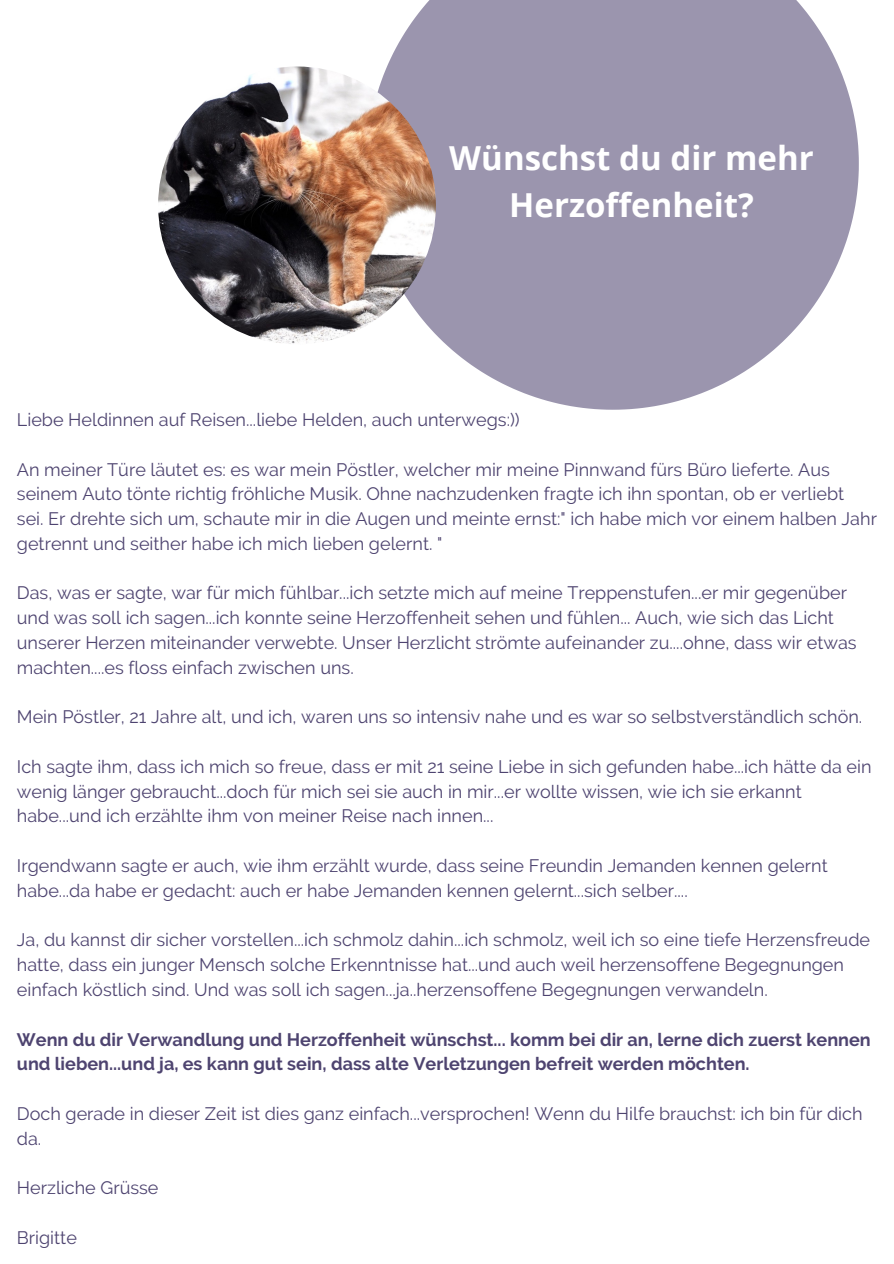
<style>
.page{position:relative;width:894px;height:1264px;background:#fff}
.page>*{position:absolute;margin:0;border:0;box-sizing:border-box;transform-origin:0 0}
.t1{font:700 33px/46.2px "Open Sans";color:#fff;text-align:center}
.t2{font:18px/24.8px "Raleway";color:#4e4470}
.t3{font:700 18px/24.8px "Raleway";color:#4e4470}
</style>
<div class="page">
<svg style="left:377px;top:0;width:481px;height:410px;background:#a9a4b9"></svg>
<img style="left:158px;top:66px;width:278px;height:278px;border-radius:50%">
<p class="t1" style="left:449px;top:134px;width:366px">Wünschst du dir mehr<br>Herzoffenheit?</p>
<p class="t2" style="left:17px;top:407px;width:504px">Liebe Heldinnen auf Reisen...liebe Helden, auch unterwegs:))</p>
<p class="t2" style="left:17px;top:457px;width:814px">An meiner Türe läutet es: es war mein Pöstler, welcher mir meine Pinnwand fürs Büro lieferte. Aus</p>
<p class="t2" style="left:17px;top:481px;width:828px">seinem Auto tönte richtig fröhliche Musik. Ohne nachzudenken fragte ich ihn spontan, ob er verliebt</p>
<p class="t2" style="left:17px;top:506px;width:861px">sei. Er drehte sich um, schaute mir in die Augen und meinte ernst:" ich habe mich vor einem halben Jahr getrennt und seither habe ich mich lieben gelernt. "</p>
<p class="t2" style="left:17px;top:580px;width:841px">Das, was er sagte, war für mich fühlbar...ich setzte mich auf meine Treppenstufen...er mir gegenüber und was soll ich sagen...ich konnte seine Herzoffenheit sehen und fühlen... Auch, wie sich das Licht unserer Herzen miteinander verwebte. Unser Herzlicht strömte aufeinander zu....ohne, dass wir etwas machten....es floss einfach zwischen uns.</p>
<p class="t2" style="left:17px;top:704px;width:846px">Mein Pöstler, 21 Jahre alt, und ich, waren uns so intensiv nahe und es war so selbstverständlich schön.</p>
<p class="t2" style="left:17px;top:754px;width:855px">Ich sagte ihm, dass ich mich so freue, dass er mit 21 seine Liebe in sich gefunden habe...ich hätte da ein wenig länger gebraucht...doch für mich sei sie auch in mir...er wollte wissen, wie ich sie erkannt habe...und ich erzählte ihm von meiner Reise nach innen...</p>
<p class="t2" style="left:17px;top:853px;width:812px">Irgendwann sagte er auch, wie ihm erzählt wurde, dass seine Freundin Jemanden kennen gelernt habe...da habe er gedacht: auch er habe Jemanden kennen gelernt...sich selber....</p>
<p class="t2" style="left:17px;top:927px;width:854px">Ja, du kannst dir sicher vorstellen...ich schmolz dahin...ich schmolz, weil ich so eine tiefe Herzensfreude hatte, dass ein junger Mensch solche Erkenntnisse hat...und auch weil herzensoffene Begegnungen einfach köstlich sind. Und was soll ich sagen...ja..herzensoffene Begegnungen verwandeln.</p>
<p class="t3" style="left:17px;top:1026px;width:855px">Wenn du dir Verwandlung und Herzoffenheit wünschst... komm bei dir an, lerne dich zuerst kennen und lieben...und ja, es kann gut sein, dass alte Verletzungen befreit werden möchten.</p>
<p class="t2" style="left:17px;top:1101px;width:847px">Doch gerade in dieser Zeit ist dies ganz einfach...versprochen! Wenn du Hilfe brauchst: ich bin für dich da.</p>
<p class="t2" style="left:17px;top:1175px;width:143px">Herzliche Grüsse</p>
<p class="t2" style="left:17px;top:1224px;width:61px">Brigitte</p>
</div>
